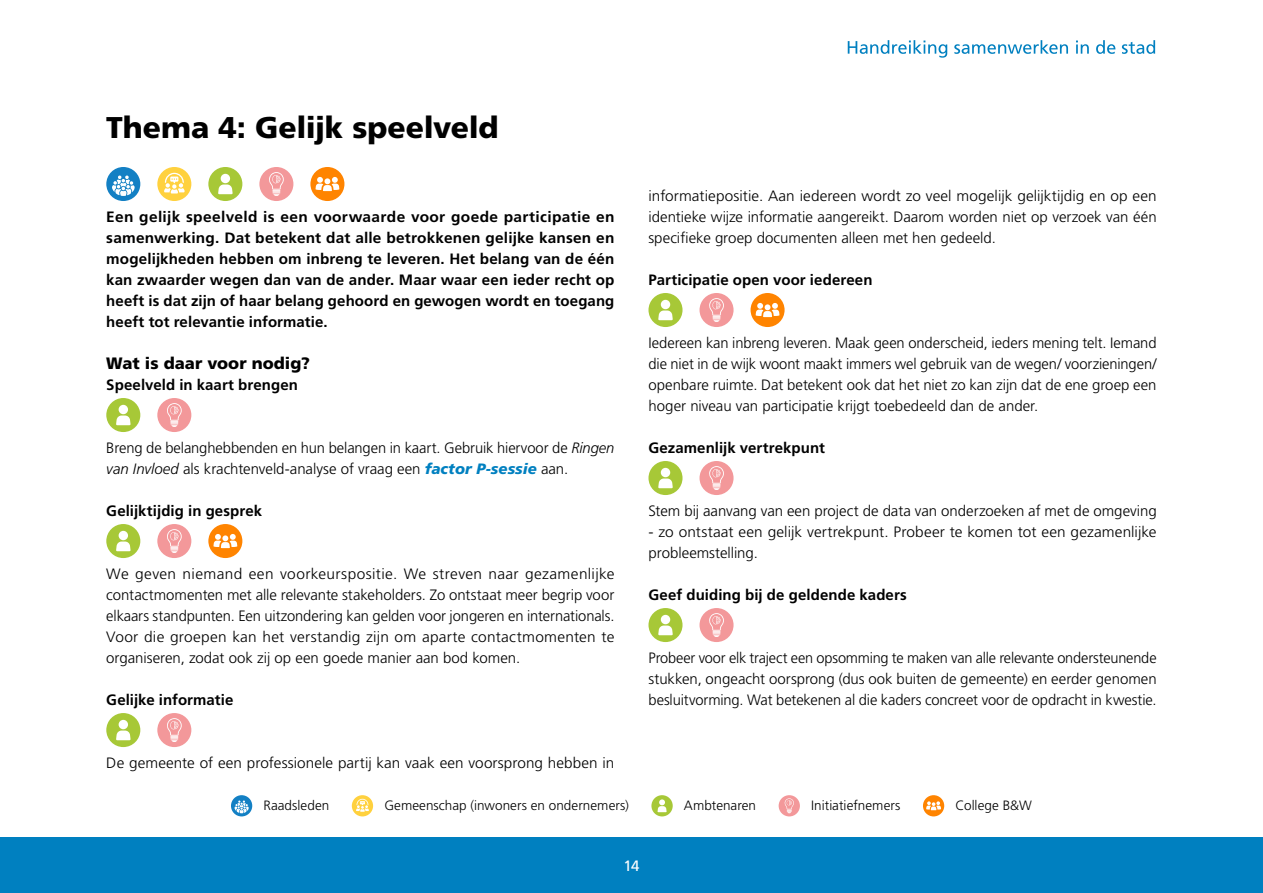
<style>
.page{position:relative;width:1263px;height:893px;background:#fff}
.page>*{position:absolute;margin:0;border:0;box-sizing:border-box;transform-origin:0 0}
.H1_-_Kop{font:900 30px "Frutiger LT Std";letter-spacing:-.01em;color:#000}
.H2_-_Tussenkop{font:900 16.5px "Frutiger LT Std";color:#000}
.P_-_Platte_tekst{font:300 15px/21px "Frutiger LT Std";color:#000;text-align:justify}
.P_-_Intro{font:700 15px/21px "Frutiger LT Std";letter-spacing:.005em;color:#000;text-align:justify}
.H3_-_Subkop{font:700 15px "Frutiger LT Std";letter-spacing:.005em;color:#000}
.t1{font:15px "Frutiger LT Std";color:#fff}
.t2{font:300 13.5px "Frutiger LT Std";letter-spacing:.005em;color:#000}
.s1{font-style:italic}
.s2{font-weight:900;font-style:italic;color:#0080c0}
</style>
<div class="page">
<div style="left:0;top:837px;width:1263px;height:56px;background:#0080c0"></div>
<svg style="left:848px;top:40px;width:307px;height:18px"></svg>
<div style="left:106px;top:167px;width:34px;height:34px;background:#1380c4;border-radius:50%"></div>
<svg style="left:112px;top:176px;width:23px;height:20px"></svg>
<div style="left:157px;top:167px;width:34px;height:34px;background:#ffd13e;border-radius:50%"></div>
<svg style="left:164px;top:173px;width:21px;height:20px"></svg>
<div style="left:208px;top:167px;width:34px;height:34px;background:#a7c837;border-radius:50%"></div>
<svg style="left:218px;top:185px;width:15px;height:9px"></svg>
<div style="left:221px;top:174px;width:9px;height:9px;background:#fff;border-radius:50%"></div>
<div style="left:259px;top:167px;width:34px;height:34px;background:#f3989a;border-radius:50%"></div>
<svg style="left:269px;top:172px;width:15px;height:24px"></svg>
<div style="left:310px;top:167px;width:34px;height:34px;background:#ff8400;border-radius:50%"></div>
<svg style="left:315px;top:177px;width:24px;height:14px"></svg>
<div style="left:106px;top:398px;width:34px;height:34px;background:#a7c837;border-radius:50%"></div>
<svg style="left:116px;top:416px;width:15px;height:9px"></svg>
<div style="left:119px;top:405px;width:9px;height:9px;background:#fff;border-radius:50%"></div>
<div style="left:157px;top:398px;width:34px;height:34px;background:#f3989a;border-radius:50%"></div>
<svg style="left:167px;top:403px;width:15px;height:24px"></svg>
<div style="left:106px;top:524px;width:34px;height:34px;background:#a7c837;border-radius:50%"></div>
<svg style="left:116px;top:542px;width:15px;height:9px"></svg>
<div style="left:119px;top:531px;width:9px;height:9px;background:#fff;border-radius:50%"></div>
<div style="left:157px;top:524px;width:34px;height:34px;background:#f3989a;border-radius:50%"></div>
<svg style="left:167px;top:529px;width:15px;height:24px"></svg>
<div style="left:208px;top:524px;width:34px;height:34px;background:#ff8400;border-radius:50%"></div>
<svg style="left:213px;top:534px;width:24px;height:14px"></svg>
<div style="left:106px;top:713px;width:34px;height:34px;background:#a7c837;border-radius:50%"></div>
<svg style="left:116px;top:731px;width:15px;height:9px"></svg>
<div style="left:119px;top:720px;width:9px;height:9px;background:#fff;border-radius:50%"></div>
<div style="left:157px;top:713px;width:34px;height:34px;background:#f3989a;border-radius:50%"></div>
<svg style="left:167px;top:718px;width:15px;height:24px"></svg>
<div style="left:648px;top:293px;width:34px;height:34px;background:#a7c837;border-radius:50%"></div>
<svg style="left:658px;top:311px;width:15px;height:9px"></svg>
<div style="left:661px;top:300px;width:9px;height:9px;background:#fff;border-radius:50%"></div>
<div style="left:699px;top:293px;width:34px;height:34px;background:#f3989a;border-radius:50%"></div>
<svg style="left:709px;top:298px;width:15px;height:24px"></svg>
<div style="left:750px;top:293px;width:34px;height:34px;background:#ff8400;border-radius:50%"></div>
<svg style="left:756px;top:303px;width:23px;height:14px"></svg>
<div style="left:648px;top:461px;width:34px;height:34px;background:#a7c837;border-radius:50%"></div>
<svg style="left:658px;top:479px;width:15px;height:9px"></svg>
<div style="left:661px;top:468px;width:9px;height:9px;background:#fff;border-radius:50%"></div>
<div style="left:699px;top:461px;width:34px;height:34px;background:#f3989a;border-radius:50%"></div>
<svg style="left:709px;top:466px;width:15px;height:24px"></svg>
<div style="left:648px;top:608px;width:34px;height:34px;background:#a7c837;border-radius:50%"></div>
<svg style="left:658px;top:626px;width:15px;height:9px"></svg>
<div style="left:661px;top:615px;width:9px;height:9px;background:#fff;border-radius:50%"></div>
<div style="left:699px;top:608px;width:34px;height:34px;background:#f3989a;border-radius:50%"></div>
<svg style="left:709px;top:613px;width:15px;height:24px"></svg>
<div style="left:231px;top:795px;width:21px;height:21px;background:#1380c4;border-radius:50%"></div>
<svg style="left:234px;top:800px;width:15px;height:13px"></svg>
<div style="left:352px;top:795px;width:21px;height:21px;background:#ffd13e;border-radius:50%"></div>
<svg style="left:356px;top:799px;width:13px;height:13px"></svg>
<div style="left:651px;top:795px;width:22px;height:21px;background:#a7c837;border-radius:50%"></div>
<svg style="left:657px;top:799px;width:10px;height:13px"></svg>
<div style="left:779px;top:795px;width:21px;height:21px;background:#f3989a;border-radius:50%"></div>
<svg style="left:784px;top:798px;width:10px;height:15px"></svg>
<div style="left:923px;top:795px;width:21px;height:21px;background:#ff8400;border-radius:50%"></div>
<svg style="left:926px;top:801px;width:15px;height:9px"></svg>
<h1 class="H1_-_Kop" style="left:106px;top:109px;width:394px">Thema 4: Gelijk speelveld</h1>
<p class="P_-_Intro" style="left:106px;top:206px;width:510px">Een gelijk speelveld is een voorwaarde voor goede participatie en samenwerking. Dat betekent dat alle betrokkenen gelijke kansen en mogelijkheden hebben om inbreng te leveren. Het belang van de één kan zwaarder wegen dan van de ander. Maar waar een ieder recht op heeft is dat zijn of haar belang gehoord en gewogen wordt en toegang heeft tot relevantie informatie.</p>
<h2 class="H2_-_Tussenkop" style="left:106px;top:353px;width:205px">Wat is daar voor nodig?</h2>
<p class="H3_-_Subkop" style="left:106px;top:376px;width:193px">Speelveld in kaart brengen</p>
<p class="P_-_Platte_tekst" style="left:106px;top:438px;width:510px">Breng de belanghebbenden en hun belangen in kaart. Gebruik hiervoor de <span class="s1">Ringen van Invloed</span> als krachtenveld-analyse of vraag een <span class="s2">factor P-sessie</span> aan.</p>
<p class="H3_-_Subkop" style="left:106px;top:502px;width:157px">Gelijktijdig in gesprek</p>
<p class="P_-_Platte_tekst" style="left:106px;top:564px;width:510px">We geven niemand een voorkeurspositie. We streven naar gezamenlijke contactmomenten met alle relevante stakeholders. Zo ontstaat meer begrip voor elkaars standpunten. Een uitzondering kan gelden voor jongeren en internationals.<br>Voor die groepen kan het verstandig zijn om aparte contactmomenten te organiseren, zodat ook zij op een goede manier aan bod komen.</p>
<p class="H3_-_Subkop" style="left:106px;top:691px;width:129px">Gelijke informatie</p>
<p class="P_-_Platte_tekst" style="left:106px;top:753px;width:510px">De gemeente of een professionele partij kan vaak een voorsprong hebben in</p>
<p class="P_-_Platte_tekst" style="left:648px;top:186px;width:510px">informatiepositie. Aan iedereen wordt zo veel mogelijk gelijktijdig en op een identieke wijze informatie aangereikt. Daarom worden niet op verzoek van één specifieke groep documenten alleen met hen gedeeld.</p>
<p class="H3_-_Subkop" style="left:648px;top:271px;width:226px">Participatie open voor iedereen</p>
<p class="P_-_Platte_tekst" style="left:648px;top:333px;width:510px">Iedereen kan inbreng leveren. Maak geen onderscheid, ieders mening telt. Iemand die niet in de wijk woont maakt immers wel gebruik van de wegen/ voorzieningen/ openbare ruimte. Dat betekent ook dat het niet zo kan zijn dat de ene groep een hoger niveau van participatie krijgt toebedeeld dan de ander.</p>
<p class="H3_-_Subkop" style="left:648px;top:439px;width:178px">Gezamenlijk vertrekpunt</p>
<p class="P_-_Platte_tekst" style="left:648px;top:501px;width:510px">Stem bij aanvang van een project de data van onderzoeken af met de omgeving</p>
<p class="P_-_Platte_tekst" style="left:648px;top:522px;width:510px">- zo ontstaat een gelijk vertrekpunt. Probeer te komen tot een gezamenlijke probleemstelling.</p>
<p class="H3_-_Subkop" style="left:648px;top:586px;width:260px">Geef duiding bij de geldende kaders</p>
<p class="P_-_Platte_tekst" style="left:648px;top:648px;width:510px">Probeer voor elk traject een opsomming te maken van alle relevante ondersteunende stukken, ongeacht oorsprong (dus ook buiten de gemeente) en eerder genomen besluitvorming. Wat betekenen al die kaders concreet voor de opdracht in kwestie.</p>
<p class="t2" style="left:263px;top:798px;width:67px">Raadsleden</p>
<p class="t2" style="left:384px;top:798px;width:246px">Gemeenschap (inwoners en ondernemers)</p>
<p class="t2" style="left:684px;top:798px;width:74px">Ambtenaren</p>
<p class="t2" style="left:811px;top:798px;width:91px">Initiatiefnemers</p>
<p class="t2" style="left:955px;top:798px;width:78px">College B&amp;W</p>
<p class="t1" style="left:623px;top:857px;width:18px">14</p>
</div>
